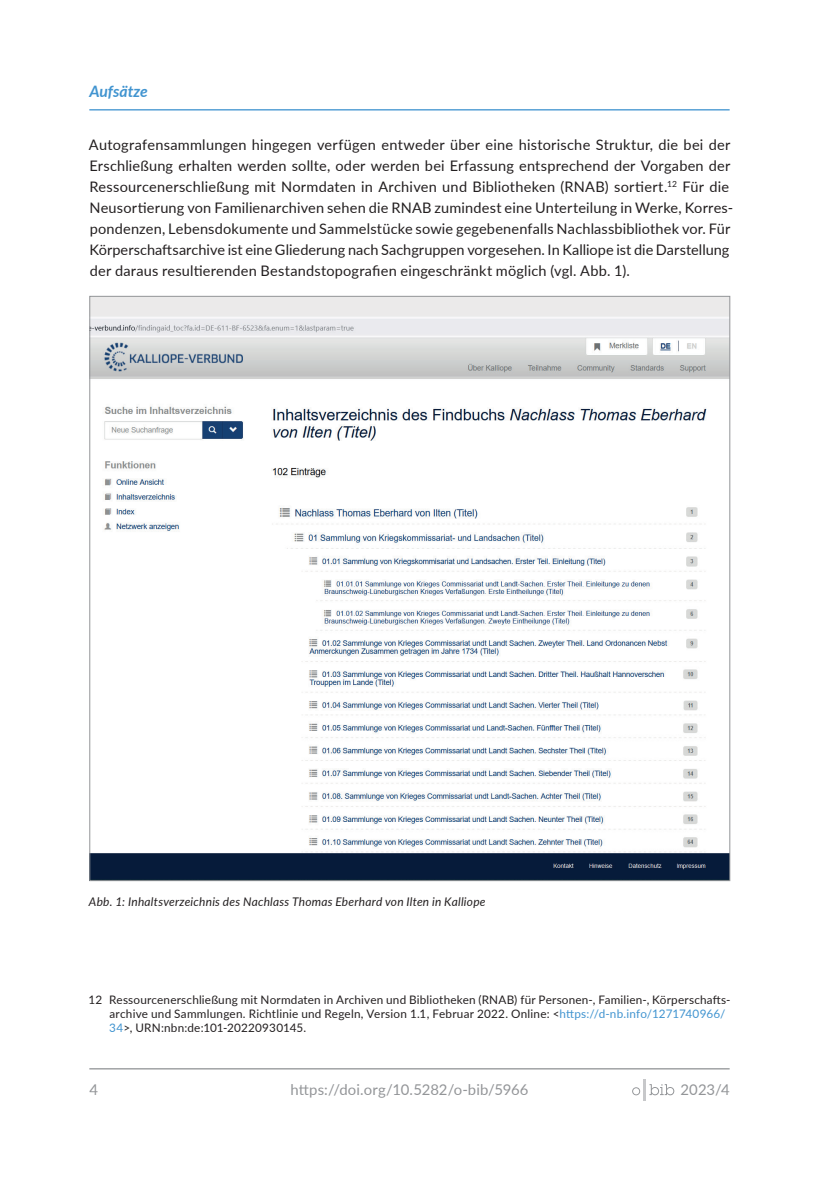
<style>
.page{position:relative;width:819px;height:1191px;background:#fff}
.page>*{position:absolute;margin:0;border:0;box-sizing:border-box;transform-origin:0 0}
.t1{font:italic 700 15.75px "Lato";color:#4194d0}
.t2{font:14.88px "Lato";letter-spacing:.01em;color:#939598}
.t3{font:14.53px/21px "Lato";letter-spacing:.015em;color:#231f20}
.t4{font:italic 11.9px "Lato";letter-spacing:.02em;color:#231f20}
.t5{font:11.72px/14px "Lato";letter-spacing:.015em;color:#231f20}
.s1{color:#4194d0}
</style>
<div class="page">
<hr style="left:89px;top:109px;width:640px;height:1px;background:#4194d0">
<hr style="left:89px;top:1068px;width:640px;height:1px;background:#939598">
<hr style="left:643px;top:1079px;width:3px;height:21px;background:#c7c8ca">
<svg style="left:632px;top:1087px;width:8px;height:8px"></svg>
<svg style="left:649px;top:1084px;width:25px;height:11px"></svg>
<img style="left:91px;top:298px;width:637px;height:581px">
<p class="t1" style="left:89px;top:80px;width:60px">Aufsätze</p>
<p class="t3" style="left:89px;top:134px;width:645px">Autografensammlungen hingegen verfügen entweder über eine historische Struktur, die bei der Erschließung erhalten werden sollte, oder werden bei Erfassung entsprechend der Vorgaben der Ressourcenerschließung mit Normdaten in Archiven und Bibliotheken (RNAB) sortiert.<sup>12</sup> Für die Neusortierung von Familienarchiven sehen die RNAB zumindest eine Unterteilung in Werke, Korres&shy;pondenzen, Lebensdokumente und Sammelstücke sowie gegebenenfalls Nachlassbibliothek vor. Für Körperschaftsarchive ist eine Gliederung nach Sachgruppen vorgesehen. In Kalliope ist die Darstellung der daraus resultierenden Bestandstopografien eingeschränkt möglich (vgl. Abb. 1).</p>
<p class="t4" style="left:89px;top:893px;width:398px">Abb. 1: Inhaltsverzeichnis des Nachlass Thomas Eberhard von Ilten in Kalliope</p>
<p class="t5" style="left:109px;top:992px;width:623px;text-indent:-21px">12 Ressourcenerschließung mit Normdaten in Archiven und Bibliotheken (RNAB) für Personen-, Familien-, Körperschafts&shy;archive und Sammlungen. Richtlinie und Regeln, Version 1.1, Februar 2022. Online: &lt;<span class="s1">https://d-nb.info/1271740966/<br>34</span>&gt;, URN:nbn:de:101-20220930145.</p>
<p class="t2" style="left:89px;top:1079px;width:10px">4</p>
<p class="t2" style="left:290px;top:1078px;width:240px">https://doi.org/10.5282/o-bib/5966</p>
<p class="t2" style="left:680px;top:1079px;width:51px">2023/4</p>
</div>
